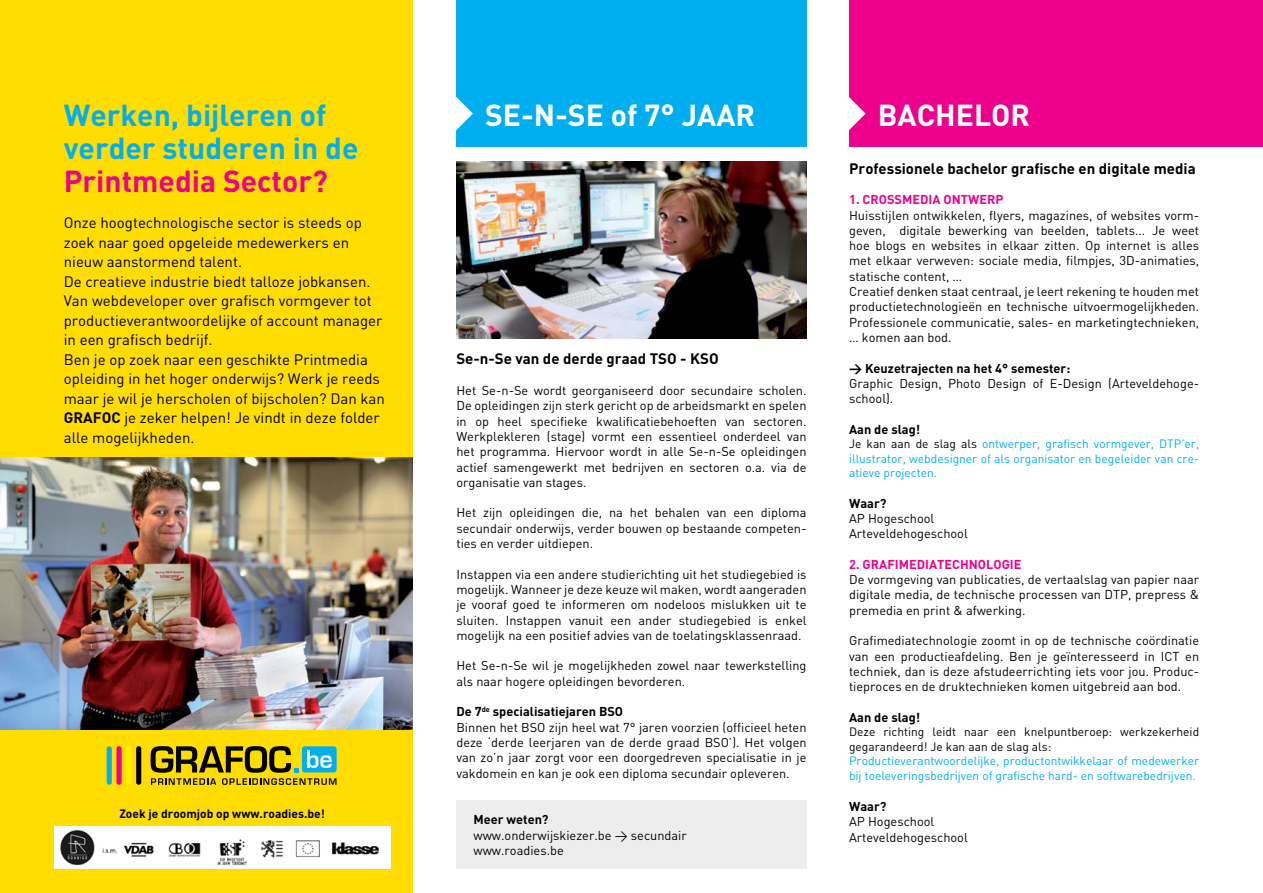
<style>
.page{position:relative;width:1263px;height:893px;background:#fff}
.page>*{position:absolute;margin:0;border:0;box-sizing:border-box;transform-origin:0 0}
.t1{font:700 30px "DIN";color:#00aeef}
.t2{font:700 30px "DIN";color:#fff}
.t3{font:700 30px "DIN";color:#ec008c}
.t4{font:15px/19.5px "DIN";color:#000}
.t5{font:700 15px "DIN";color:#000}
.t6{font:12.75px/15.3px "DIN";color:#000}
.t7{font:700 12.75px "DIN";letter-spacing:.005em;color:#000}
.t8{font:700 12.75px "DIN";color:#ec008c}
.t9{font:12px/14.4px "DIN";color:#00aeef;text-align:justify}
.t10{font:12px/14.4px "DIN";color:#000}
.t11{font:700 12px "DIN";color:#000}
.s1{font-weight:700}
.s2{color:#000}
</style>
<div class="page">
<div style="left:849px;top:0;width:414px;height:147px;background:#ec008c"></div>
<svg style="left:849px;top:97px;width:16px;height:33px"></svg>
<div style="left:456px;top:800px;width:350px;height:69px;background:#ededee"></div>
<div style="left:0;top:0;width:412px;height:893px;background:#fd0"></div>
<img style="left:0;top:457px;width:412px;height:272px">
<img style="left:456px;top:162px;width:350px;height:176px">
<div style="left:136px;top:746px;width:5px;height:39px;background:#000;border-radius:2px"></div>
<div style="left:126px;top:746px;width:5px;height:39px;background:#fff200;border-radius:2px"></div>
<div style="left:116px;top:746px;width:6px;height:39px;background:#ec008c;border-radius:2px"></div>
<div style="left:107px;top:746px;width:5px;height:39px;background:#00aeef;border-radius:2px"></div>
<svg style="left:302px;top:746px;width:35px;height:26px"></svg>
<svg style="left:151px;top:746px;width:185px;height:39px"></svg>
<div style="left:456px;top:0;width:350px;height:147px;background:#00aeef"></div>
<svg style="left:456px;top:96px;width:17px;height:35px"></svg>
<img style="left:54px;top:826px;width:336px;height:43px">
<h1 class="t2" style="left:485px;top:95px;width:232px">SE-N -SE of 7° JAAR</h1>
<h1 class="t1" style="left:64px;top:95px;width:264px">Werken, bijleren of</h1>
<h1 class="t2" style="left:878px;top:95px;width:154px">bachelor</h1>
<h1 class="t1" style="left:64px;top:128px;width:296px">verder studeren in de</h1>
<h1 class="t3" style="left:64px;top:161px;width:266px">Printmedia Sector?</h1>
<p class="t4" style="left:64px;top:213px;width:323px">Onze hoogtechnologische sector is steeds op zoek naar goed opgeleide medewerkers en nieuw aanstormend talent.<br>De creatieve industrie biedt talloze jobkansen.<br>Van webdeveloper over grafisch vormgever tot productieverantwoordelijke of account manager in een grafisch bedrijf.<br>Ben je op zoek naar een geschikte Printmedia opleiding in het hoger onderwijs? Werk je reeds maar je wil je herscholen of bijscholen? Dan kan <span class="s1">GRAFOC</span> je zeker helpen! Je vindt in deze folder alle mogelijkheden.</p>
<p class="t5" style="left:849px;top:158px;width:348px">Professionele bachelor grafische en digitale media</p>
<p class="t8" style="left:849px;top:191px;width:23px">1. CROSSMEDIA</p>
<p class="t8" style="left:943px;top:191px;width:10px">ONTWERP</p>
<p class="t6" style="left:849px;top:207px;width:352px">Huisstijlen ontwikkelen, flyers, magazines, of websites vorm&shy;geven, digitale bewerking van beelden, tablets... Je weet hoe blogs en websites in elkaar zitten. Op internet is alles met elkaar verweven: sociale media, filmpjes, 3D-animaties, statische content, …<br>Creatief denken staat centraal, je leert rekening te houden met productietechnologieën en technische uitvoermogelijkheden.<br>Professionele communicatie, sales- en marketingtechnieken, … komen aan bod.</p>
<p class="t7" style="left:849px;top:360px;width:223px">&gt; Keuzetrajecten na het 4° semester:</p>
<p class="t6" style="left:849px;top:375px;width:352px">Graphic Design, Photo Design of E-Design (Arteveldehoge&shy;school).</p>
<p class="t7" style="left:849px;top:421px;width:73px">Aan de slag!</p>
<p class="t9" style="left:849px;top:436px;width:352px"><span class="s2">Je kan aan de slag als</span> ontwerper, grafisch vormgever, DTP’er, illustrator, webdesigner of als organisator en begeleider van cre&shy;atieve projecten.</p>
<p class="t7" style="left:849px;top:495px;width:39px">Waar?</p>
<p class="t6" style="left:849px;top:510px;width:120px">AP Hogeschool<br>Arteveldehogeschool</p>
<p class="t8" style="left:849px;top:556px;width:174px">2. Grafimediatechnologie</p>
<p class="t6" style="left:849px;top:572px;width:352px;text-align:justify">De vormgeving van publicaties, de vertaalslag van papier naar digitale media, de technische processen van DTP, prepress &amp; premedia en print &amp; afwerking.</p>
<p class="t6" style="left:849px;top:633px;width:352px;text-align:justify">Grafimediatechnologie zoomt in op de technische coördinatie van een productieafdeling. Ben je geïnteresseerd in ICT en techniek, dan is deze afstudeerrichting iets voor jou. Produc&shy;tieproces en de druktechnieken komen uitgebreid aan bod.</p>
<p class="t7" style="left:849px;top:709px;width:73px">Aan de slag!</p>
<p class="t10" style="left:849px;top:724px;width:352px">Deze richting leidt naar een knelpuntberoep: werkzekerheid gegarandeerd! Je kan aan de slag als:</p>
<p class="t9" style="left:849px;top:753px;width:352px;line-height:15.3px">Productieverantwoordelijke, productontwikkelaar of medewerker bij toeleveringsbedrijven of grafische hard- en softwarebedrijven.</p>
<p class="t7" style="left:849px;top:798px;width:39px">Waar?</p>
<p class="t6" style="left:849px;top:814px;width:120px">AP Hogeschool<br>Arteveldehogeschool</p>
<p class="t5" style="left:456px;top:349px;width:203px">Se-n-Se van de derde graad TSO</p>
<p class="t5" style="left:680px;top:349px;width:20px">- KSO</p>
<p class="t6" style="left:456px;top:382px;width:352px;text-align:justify">Het Se-n-Se wordt georganiseerd door secundaire scholen.<br>De opleidingen zijn sterk gericht op de arbeidsmarkt en spelen in op heel specifieke kwalificatiebehoeften van sectoren.<br>Werkplekleren (stage) vormt een essentieel onderdeel van het programma. Hiervoor wordt in alle Se-n-Se opleidingen actief samengewerkt met bedrijven en sectoren o.a. via de organisatie van stages.</p>
<p class="t6" style="left:456px;top:505px;width:352px;text-align:justify">Het zijn opleidingen die, na het behalen van een diploma secundair onderwijs, verder bouwen op bestaande competen&shy;ties en verder uitdiepen.</p>
<p class="t6" style="left:456px;top:566px;width:352px;text-align:justify">Instappen via een andere studierichting uit het studiegebied is mogelijk. Wanneer je deze keuze wil maken, wordt aangeraden je vooraf goed te informeren om nodeloos mislukken uit te sluiten. Instappen vanuit een ander studiegebied is enkel mogelijk na een positief advies van de toelatingsklassenraad.</p>
<p class="t6" style="left:456px;top:658px;width:352px">Het Se-n-Se wil je mogelijkheden zowel naar tewerkstelling als naar hogere opleidingen bevorderen.</p>
<p class="t6" style="left:456px;top:704px;width:352px"><span class="s1">De 7</span><sup>de</sup> <span class="s1">specialisatiejaren BSO<br></span>Binnen het BSO zijn heel wat 7° jaren voorzien (officieel heten deze ‘derde leerjaren van de derde graad BSO’). Het volgen van zo’n jaar zorgt voor een doorgedreven specialisatie in je vakdomein en kan je ook een diploma secundair opleveren.</p>
<p class="t11" style="left:119px;top:806px;width:207px">Zoek je droomjob op www.roadies.be!</p>
<p class="t7" style="left:473px;top:811px;width:77px">Meer weten?</p>
<p class="t6" style="left:473px;top:827px;width:215px">www.onderwijskiezer.be &gt; secundair www.roadies.be</p>
</div>
